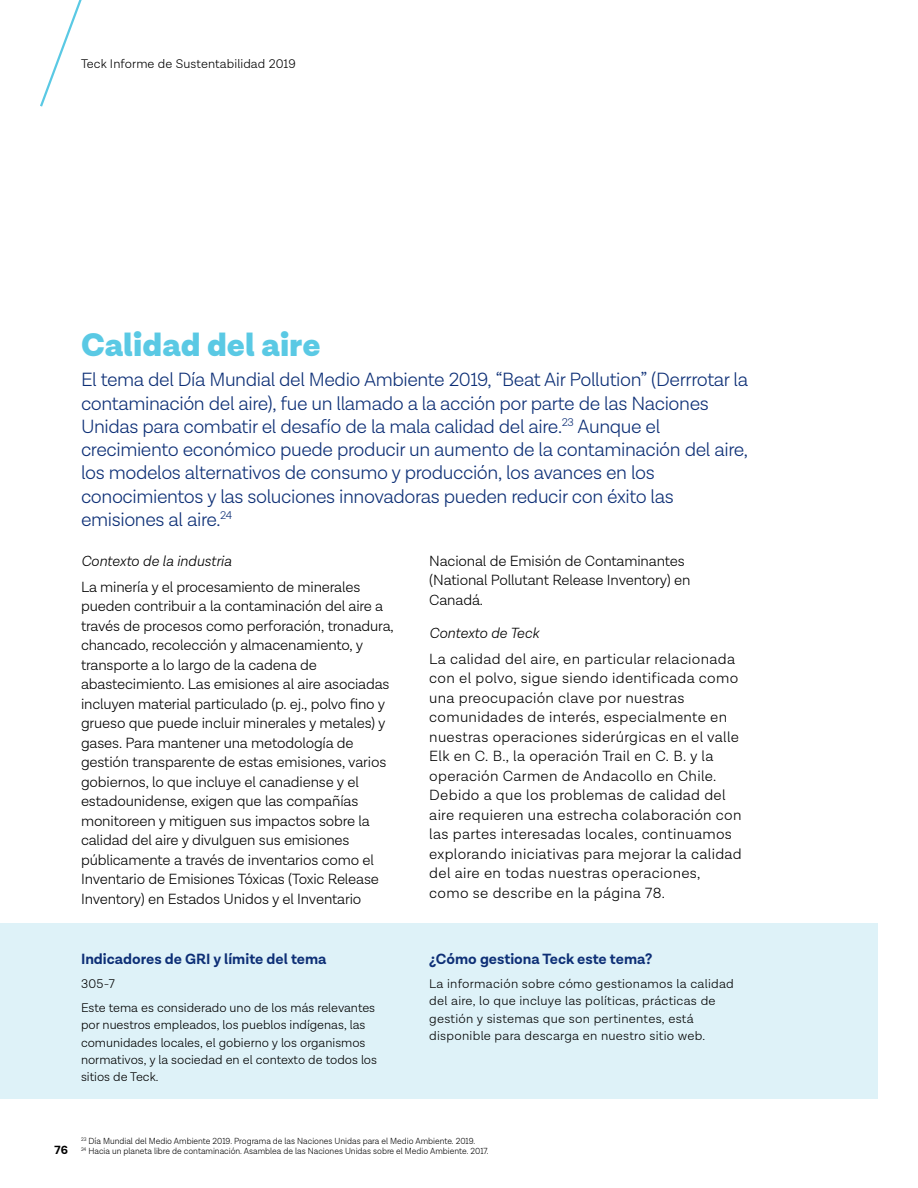
<style>
.page{position:relative;width:918px;height:1188px;background:#fff}
.page>*{position:absolute;margin:0;border:0;box-sizing:border-box;transform-origin:0 0}
.t1{font:900 33px "Lota Grotesque";color:#5ac9e4}
.t2{font:300 19.5px/23.2px "Lota Grotesque";letter-spacing:-.02em;color:#0d2f76}
.t3{font:300 15px/19.5px "Lota Grotesque";letter-spacing:-.01em;color:#000}
.t4{font:300 15px/19.5px "Lota Grotesque";letter-spacing:.02em;color:#000}
.t5{font:700 15px "Lota Grotesque";color:#0d2f76}
.t6{font:italic 300 15px "Lota Grotesque";color:#000}
.t7{font:300 12.75px/17.2px "Lota Grotesque";color:#000}
.t8{font:300 12.75px/17.2px "Lota Grotesque";letter-spacing:.02em;color:#000}
.t9{font:700 12px "Lota Grotesque";color:#000}
.t10{font:300 9px/10.5px "Lota Grotesque";color:#000;scale:.95 1}
</style>
<div class="page">
<div style="left:0;top:923px;width:878px;height:175px;background:#def2f8"></div>
<svg style="left:40px;top:0;width:42px;height:107px"></svg>
<p class="t7" style="left:81px;top:55px;width:216px">Teck Informe de Sustentabilidad 2019</p>
<h1 class="t1" style="left:81px;top:326px;width:241px">Calidad del aire</h1>
<p class="t2" style="left:81px;top:368px;width:669px">El tema del Día Mundial del Medio Ambiente 2019, “Beat Air Pollution” (Derrrotar la contaminación del aire), fue un llamado a la acción por parte de las Naciones Unidas para combatir el desafío de la mala calidad del aire.<sup>23</sup> Aunque el crecimiento económico puede producir un aumento de la contaminación del aire, los modelos alternativos de consumo y producción, los avances en los conocimientos y las soluciones innovadoras pueden reducir con éxito las emisiones al aire.<sup>24</sup></p>
<p class="t6" style="left:81px;top:552px;width:152px">Contexto de la industria</p>
<p class="t3" style="left:81px;top:577px;width:314px">La minería y el procesamiento de minerales pueden contribuir a la contaminación del aire a través de procesos como perforación, tronadura, chancado, recolección y almacenamiento, y transporte a lo largo de la cadena de abastecimiento. Las emisiones al aire asociadas incluyen material particulado (p. ej., polvo fino y grueso que puede incluir minerales y metales) y gases. Para mantener una metodología de gestión transparente de estas emisiones, varios gobiernos, lo que incluye el canadiense y el estadounidense, exigen que las compañías monitoreen y mitiguen sus impactos sobre la calidad del aire y divulguen sus emisiones públicamente a través de inventarios como el Inventario de Emisiones Tóxicas (Toxic Release Inventory) en Estados Unidos y el Inventario</p>
<p class="t3" style="left:429px;top:551px;width:263px">Nacional de Emisión de Contaminantes (National Pollutant Release Inventory) en<br>Canadá.</p>
<p class="t6" style="left:429px;top:624px;width:111px">Contexto de Teck</p>
<p class="t4" style="left:429px;top:649px;width:314px">La calidad del aire, en particular relacionada con el polvo, sigue siendo identificada como una preocupación clave por nuestras comunidades de interés, especialmente en nuestras operaciones siderúrgicas en el valle Elk en C. B., la operación Trail en C. B. y la operación Carmen de Andacollo en Chile.<br>Debido a que los problemas de calidad del aire requieren una estrecha colaboración con las partes interesadas locales, continuamos explorando iniciativas para mejorar la calidad del aire en todas nuestras operaciones, como se describe en la página 78.</p>
<p class="t5" style="left:81px;top:950px;width:247px">Indicadores de GRI y límite del tema</p>
<p class="t7" style="left:81px;top:972px;width:296px;line-height:24px">305-7<br>Este tema es considerado uno de los más relevantes</p>
<p class="t7" style="left:81px;top:1017px;width:298px">por nuestros empleados, los pueblos indígenas, las comunidades locales, el gobierno y los organismos normativos, y la sociedad en el contexto de todos los sitios de Teck.</p>
<p class="t5" style="left:429px;top:950px;width:225px">¿Cómo gestiona Teck este tema?</p>
<p class="t8" style="left:429px;top:975px;width:306px">La información sobre cómo gestionamos la calidad del aire, lo que incluye las políticas, prácticas de gestión y sistemas que son pertinentes, está disponible para descarga en nuestro sitio web.</p>
<p class="t9" style="left:54px;top:1144px;width:15px">76</p>
<p class="t10" style="left:81px;top:1136px;width:431px"><sup>23</sup> Día Mundial del Medio Ambiente 2019. Programa de las Naciones Unidas para el Medio Ambiente. 2019.<br><sup>24</sup> Hacia un planeta libre de contaminación. Asamblea de las Naciones Unidas sobre el Medio Ambiente. 2017.</p>
</div>
